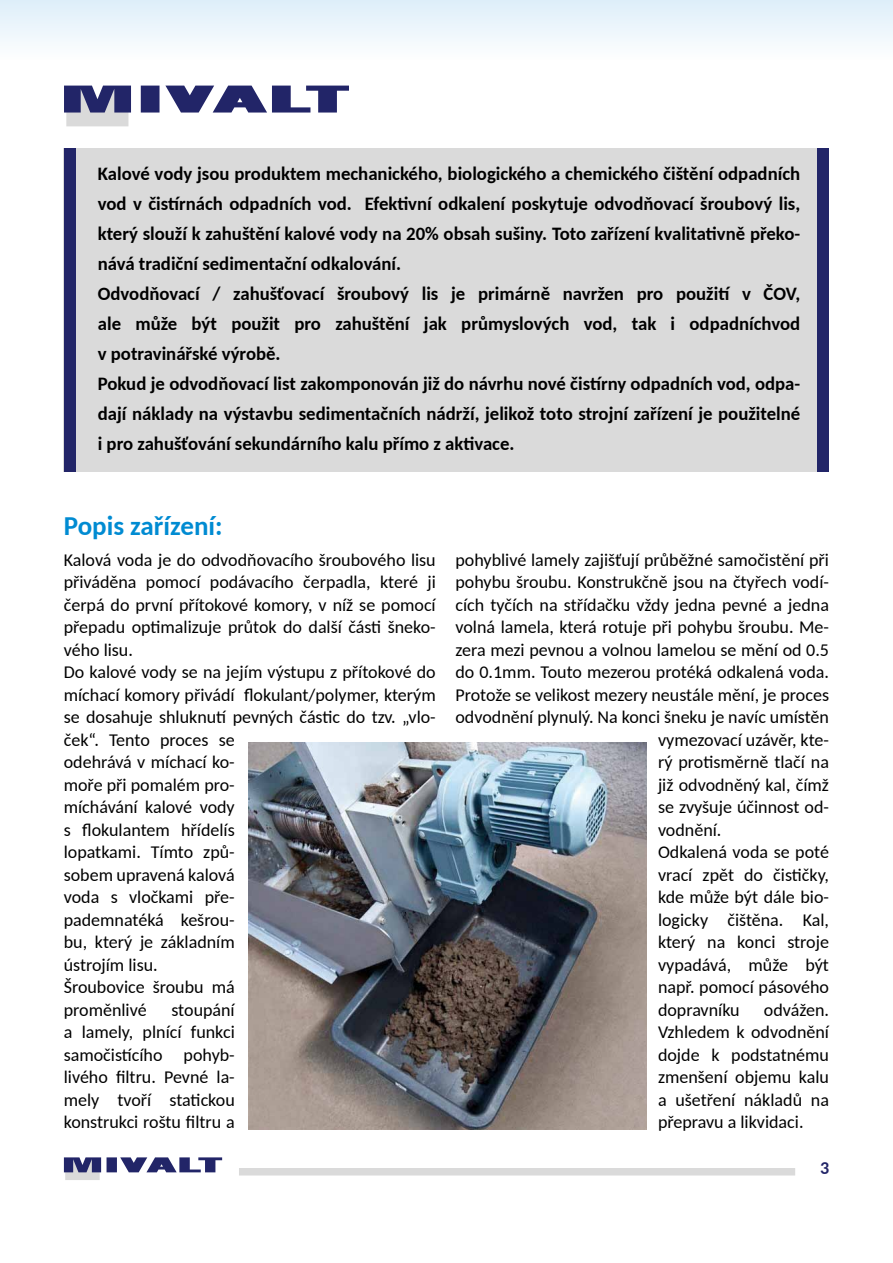
<style>
.page{position:relative;width:893px;height:1263px;background:#fff}
.page>*{position:absolute;margin:0;border:0;box-sizing:border-box;transform-origin:0 0}
.t1{font:700 27px "Carlito";color:#008bd2}
.t2{font:700 18.75px/30px "Carlito";color:#000}
.t3{font:18px/22.5px "Carlito";color:#000;text-align:justify}
.t4{font:700 18px "Carlito";color:#222568}
</style>
<div class="page">
<div style="left:239px;top:1168px;width:556px;height:7px;background:#dadada"></div>
<svg style="left:64px;top:1157px;width:158px;height:23px"></svg>
<div style="left:64px;top:149px;width:765px;height:323px;background:#dadada"></div>
<svg style="left:64px;top:109px;width:273px;height:17px"></svg>
<img style="left:248px;top:743px;width:398px;height:386px">
<div style="left:64px;top:149px;width:12px;height:323px;background:#222568"></div>
<div style="left:817px;top:149px;width:12px;height:323px;background:#222568"></div>
<svg style="left:0;top:0;width:893px;height:109px"></svg>
<p class="t2" style="left:98px;top:158px;width:704px">Kalové vody jsou produktem mechanického, biologického a chemického čištění odpadních vod v čistírnách odpadních vod. Efektivní odkalení poskytuje odvodňovací šroubový lis, který slouží k zahuštění kalové vody na 20% obsah sušiny. Toto zařízení kvalitativně překo&shy;nává tradiční sedimentační odkalování.<br>Odvodňovací / zahušťovací šroubový lis je primárně navržen pro použití v ČOV, ale může být použit pro zahuštění jak průmyslových vod, tak i odpadníchvod v potravinářské výrobě.<br>Pokud je odvodňovací list zakomponován již do návrhu nové čistírny odpadních vod, odpa&shy;dají náklady na výstavbu sedimentačních nádrží, jelikož toto strojní zařízení je použitelné i pro zahušťování sekundárního kalu přímo z aktivace.</p>
<h1 class="t1" style="left:64px;top:507px;width:160px">Popis zařízení:</h1>
<p class="t3" style="left:64px;top:548px;width:374px;text-align:left">Kalová voda je do odvodňovacího šroubového lisu přiváděna pomocí podávacího čerpadla, které ji čerpá do první přítokové komory, v níž se pomocí přepadu optimalizuje průtok do další části šneko&shy;vého lisu.<br>Do kalové vody se na jejím výstupu z přítokové do míchací komory přivádí flokulant/polymer, kterým se dosahuje shluknutí pevných částic do tzv. „vlo&shy;ček“. Tento proces se<br>odehrává v míchací ko-<br>moře při pomalém pro-<br>míchávání kalové vody<br>s flokulantem hřídelís<br>lopatkami. Tímto způ-<br>sobem upravená kalová<br>voda s vločkami pře-<br>pademnatéká kešrou-<br>bu, který je základním<br>ústrojím lisu.<br>Šroubovice šroubu má<br>proměnlivé</p>
<p class="t3" style="left:64px;top:998px;width:172px;text-indent:108px">stoupání a lamely, plnící funkci samočistícího pohyb&shy;livého filtru. Pevné la&shy;mely tvoří statickou konstrukci roštu filtru a</p>
<p class="t3" style="left:455px;top:548px;width:375px">pohyblivé lamely zajišťují průběžné samočistění při</p>
<p class="t3" style="left:455px;top:570px;width:375px">pohybu šroubu. Konstrukčně jsou na čtyřech vodí-</p>
<p class="t3" style="left:455px;top:593px;width:375px">cích tyčích na střídačku vždy jedna pevné a jedna</p>
<p class="t3" style="left:455px;top:615px;width:375px">volná lamela, která rotuje při pohybu šroubu. Me-</p>
<p class="t3" style="left:455px;top:638px;width:375px">zera mezi pevnou a volnou lamelou se mění od 0.5</p>
<p class="t3" style="left:455px;top:660px;width:375px">do 0.1mm. Touto mezerou protéká odkalená voda.</p>
<p class="t3" style="left:455px;top:683px;width:375px">Protože se velikost mezery neustále mění, je proces</p>
<p class="t3" style="left:455px;top:705px;width:375px">odvodnění plynulý. Na konci šneku je navíc umístěn</p>
<p class="t3" style="left:658px;top:728px;width:172px">vymezovací uzávěr, kte-</p>
<p class="t3" style="left:658px;top:750px;width:172px">rý protisměrně tlačí na</p>
<p class="t3" style="left:658px;top:773px;width:172px">již odvodněný kal, čímž</p>
<p class="t3" style="left:658px;top:795px;width:172px">se zvyšuje účinnost od-</p>
<p class="t3" style="left:658px;top:818px;width:65px">vodnění.</p>
<p class="t3" style="left:658px;top:840px;width:172px">Odkalená voda se poté</p>
<p class="t3" style="left:658px;top:863px;width:173px">vrací zpět do čističky,</p>
<p class="t3" style="left:658px;top:885px;width:172px">kde může být dále bio-</p>
<p class="t3" style="left:658px;top:908px;width:172px">logicky čištěna. Kal,</p>
<p class="t3" style="left:658px;top:930px;width:172px">který na konci stroje</p>
<p class="t3" style="left:658px;top:953px;width:172px">vypadává, může být</p>
<p class="t3" style="left:658px;top:975px;width:172px">např. pomocí pásového</p>
<p class="t3" style="left:658px;top:998px;width:83px">dopravníku</p>
<p class="t3" style="left:658px;top:998px;width:172px;text-indent:106px">odvážen.<br>Vzhledem k odvodnění dojde k podstatnému zmenšení objemu kalu a ušetření nákladů na přepravu a likvidaci.</p>
<p class="t4" style="left:820px;top:1155px;width:11px">3</p>
</div>
